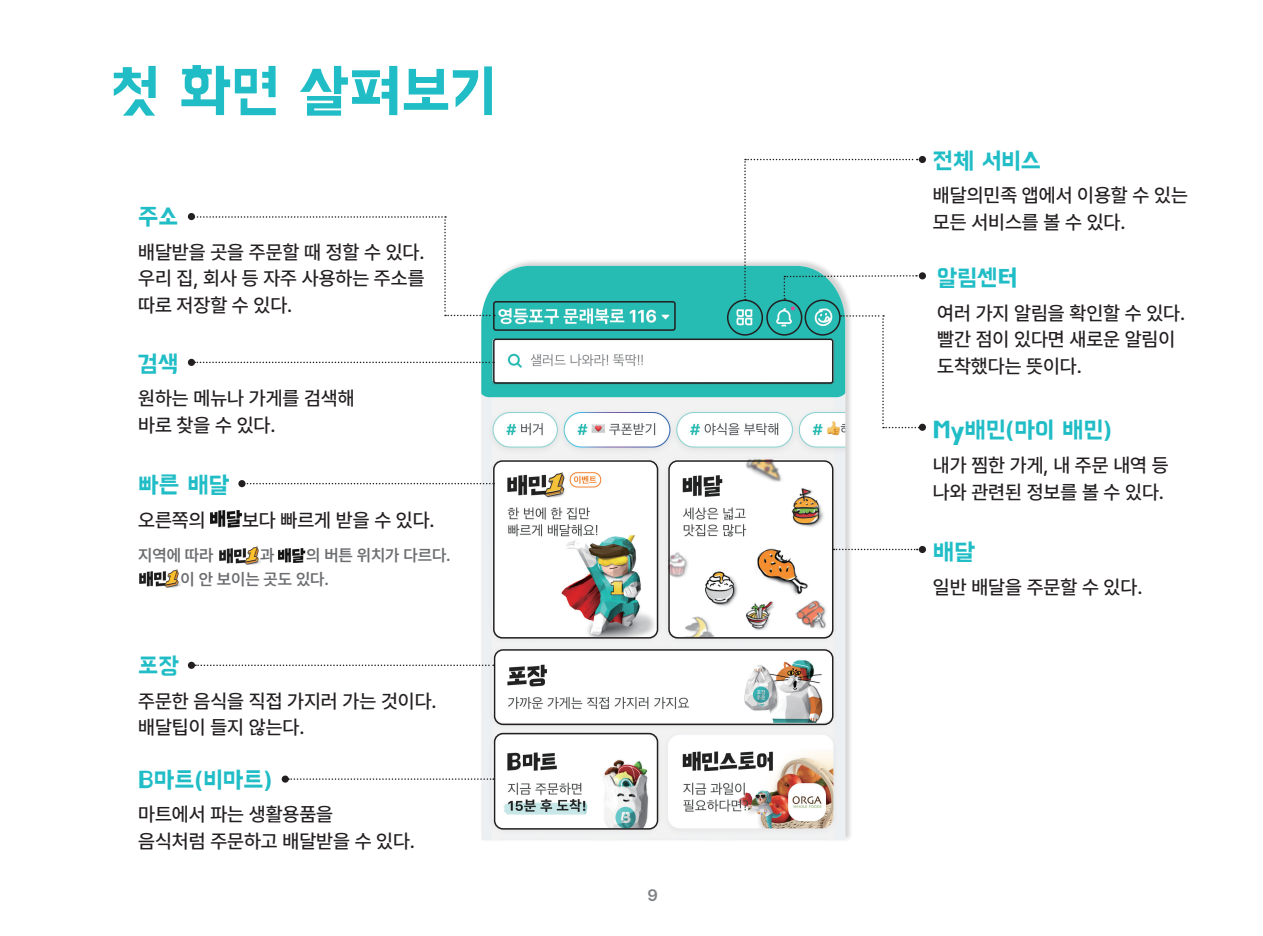
<style>
.page{position:relative;width:1263px;height:936px;background:#fff}
.page>*{position:absolute;margin:0;border:0;box-sizing:border-box;transform-origin:0 0}
.t1{font:58.5px "BMHANNA11 yrsold OTF";color:#21bdc6}
.t2{font:24px "BMHANNA11 yrsold OTF";color:#21bdc6}
.t3{font:500 19.5px/26.7px "Pretendard";color:#231f20}
.t4{font:600 16.5px/24.2px "Pretendard";color:#6c6d70}
.t5{font:600 16.5px "Pretendard";color:#808285}
</style>
<div class="page">
<div style="left:480px;top:258px;width:373px;height:583px;background:#231f20;opacity:.2"></div>
<img style="left:481px;top:266px;width:364px;height:574px">
<img style="left:210px;top:510px;width:32px;height:18px">
<img style="left:219px;top:546px;width:41px;height:18px">
<img style="left:278px;top:548px;width:28px;height:14px">
<img style="left:139px;top:569px;width:41px;height:18px">
<div style="left:727px;top:299px;width:36px;height:36px;border:2px solid #231f20;border-radius:50%"></div>
<div style="left:766px;top:299px;width:36px;height:36px;border:2px solid #231f20;border-radius:50%"></div>
<div style="left:804px;top:299px;width:37px;height:36px;border:2px solid #231f20;border-radius:50%"></div>
<div style="left:493px;top:338px;width:340px;height:46px;border:2px solid #231f20;border-radius:2px"></div>
<div style="left:493px;top:460px;width:165px;height:178px;border:2px solid #231f20;border-radius:9px"></div>
<div style="left:668px;top:460px;width:165px;height:178px;border:2px solid #231f20;border-radius:9px"></div>
<div style="left:494px;top:649px;width:339px;height:76px;border:2px solid #231f20;border-radius:9px"></div>
<div style="left:494px;top:732px;width:164px;height:97px;border:2px solid #231f20;border-radius:9px"></div>
<div style="left:493px;top:301px;width:183px;height:30px;border:2px solid #231f20;border-radius:2px"></div>
<svg style="left:195px;top:361px;width:299px;height:2px"></svg>
<svg style="left:246px;top:483px;width:248px;height:1px"></svg>
<svg style="left:195px;top:664px;width:299px;height:2px"></svg>
<svg style="left:289px;top:778px;width:205px;height:1px"></svg>
<svg style="left:191px;top:216px;width:304px;height:100px"></svg>
<svg style="left:841px;top:315px;width:78px;height:113px"></svg>
<svg style="left:833px;top:548px;width:85px;height:2px"></svg>
<svg style="left:744px;top:159px;width:174px;height:141px"></svg>
<div style="left:188px;top:213px;width:7px;height:7px;background:#231f20;border-radius:50%"></div>
<div style="left:188px;top:359px;width:7px;height:7px;background:#231f20;border-radius:50%"></div>
<div style="left:238px;top:480px;width:8px;height:7px;background:#231f20;border-radius:50%"></div>
<div style="left:188px;top:661px;width:7px;height:7px;background:#231f20;border-radius:50%"></div>
<div style="left:282px;top:775px;width:7px;height:7px;background:#231f20;border-radius:50%"></div>
<div style="left:919px;top:156px;width:7px;height:7px;background:#231f20;border-radius:50%"></div>
<div style="left:919px;top:272px;width:7px;height:7px;background:#231f20;border-radius:50%"></div>
<div style="left:919px;top:423px;width:7px;height:8px;background:#231f20;border-radius:50%"></div>
<div style="left:919px;top:546px;width:7px;height:7px;background:#231f20;border-radius:50%"></div>
<h1 class="t1" style="left:111px;top:64px;width:387px">첫 화면 살펴보기</h1>
<p class="t2" style="left:138px;top:205px;width:42px">주소</p>
<p class="t3" style="left:138px;top:238px;width:288px;text-align:justify">배달받을 곳을 주문할 때 정할 수 있다. 우리 집, 회사 등 자주 사용하는 주소를 따로 저장할 수 있다.</p>
<p class="t2" style="left:138px;top:352px;width:42px">검색</p>
<p class="t3" style="left:138px;top:384px;width:218px">원하는 메뉴나 가게를 검색해 바로 찾을 수 있다.</p>
<p class="t2" style="left:138px;top:473px;width:93px">빠른 배달</p>
<p class="t3" style="left:138px;top:505px;width:69px">오른쪽의</p>
<p class="t3" style="left:242px;top:505px;width:194px">보다 빠르게 받을 수 있다.</p>
<p class="t4" style="left:138px;top:542px;width:77px">지역에 따라</p>
<p class="t4" style="left:260px;top:542px;width:16px">과</p>
<p class="t4" style="left:180px;top:542px;width:272px;text-indent:126px">의 버튼 위치가 다르다. 이 안 보이는 곳도 있다.</p>
<p class="t2" style="left:138px;top:654px;width:42px">포장</p>
<p class="t3" style="left:138px;top:686px;width:300px">주문한 음식을 직접 가지러 가는 것이다. 배달팁이 들지 않는다.</p>
<p class="t2" style="left:138px;top:768px;width:136px">B마트(비마트)</p>
<p class="t3" style="left:138px;top:800px;width:278px">마트에서 파는 생활용품을<br>음식처럼 주문하고 배달받을 수 있다.</p>
<p class="t5" style="left:647px;top:883px;width:12px">9</p>
<p class="t2" style="left:933px;top:149px;width:110px">전체 서비스</p>
<p class="t3" style="left:933px;top:181px;width:256px">배달의민족 앱에서 이용할 수 있는 모든 서비스를 볼 수 있다.</p>
<p class="t2" style="left:937px;top:267px;width:82px">알림센터</p>
<p class="t3" style="left:937px;top:299px;width:249px">여러 가지 알림을 확인할 수 있다. 빨간 점이 있다면 새로운 알림이 도착했다는 뜻이다.</p>
<p class="t2" style="left:933px;top:419px;width:181px">My배민(마이 배민)</p>
<p class="t3" style="left:933px;top:451px;width:237px">내가 찜한 가게, 내 주문 내역 등 나와 관련된 정보를 볼 수 있다.</p>
<p class="t2" style="left:933px;top:540px;width:44px">배달</p>
<p class="t3" style="left:933px;top:572px;width:211px">일반 배달을 주문할 수 있다.</p>
</div>
